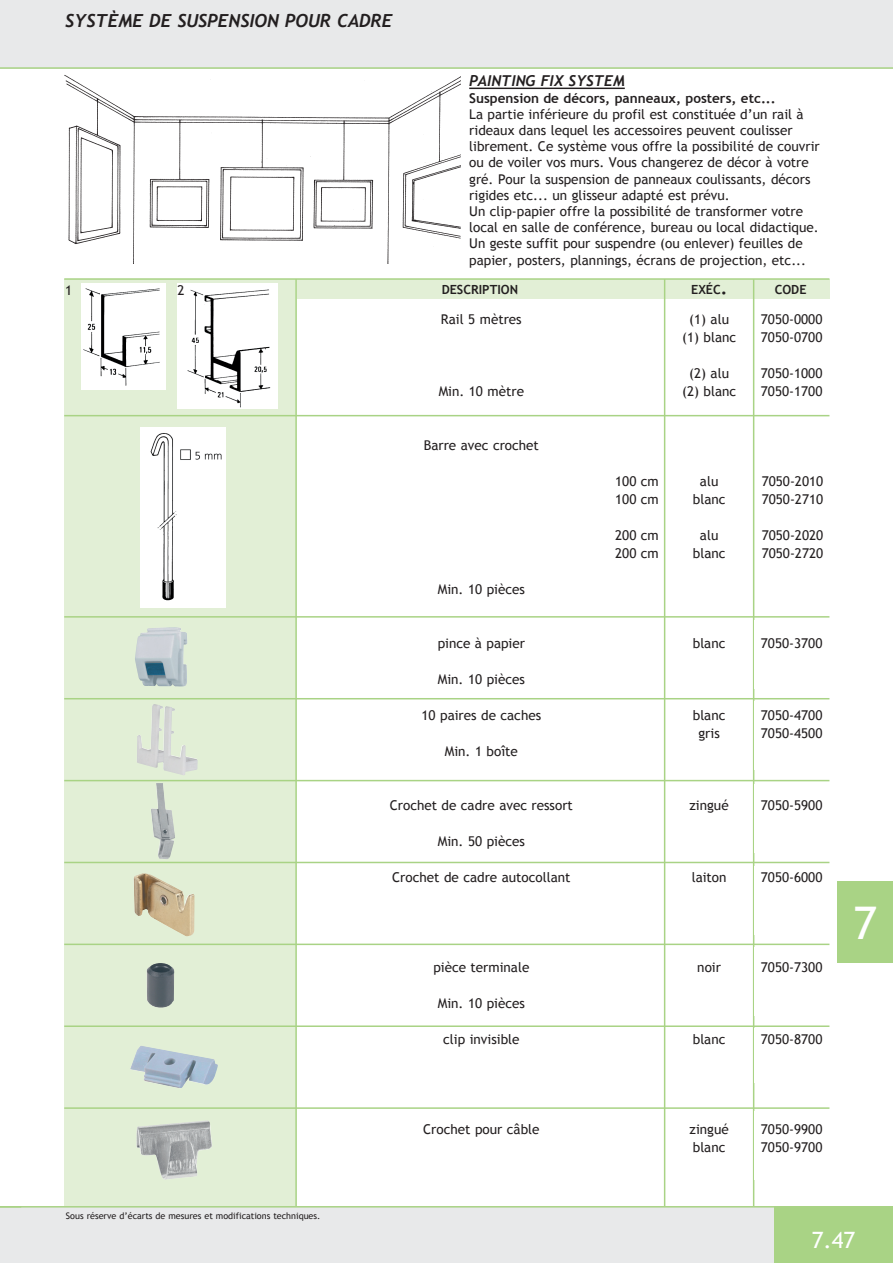
<style>
.page{position:relative;width:893px;height:1263px;background:#fff}
.page>*{position:absolute;margin:0;border:0;box-sizing:border-box;transform-origin:0 0}
.t1{font:45px "Trebuchet MS";color:#fff}
.t2{font:22.5px "Trebuchet MS";color:#fff}
.t3{font:italic 700 18px "Trebuchet";color:#231f20}
.t4{font:italic 700 15px "Trebuchet";color:#231f20}
.t5{font:13.5px/18px "Trebuchet MS";color:#231f20}
.t6{font:700 13.5px "Trebuchet MS";color:#231f20}
.t7{font:700 12.6px "Trebuchet MS";color:#231f20}
.t8{font:9px "Trebuchet MS";color:#231f20}
.s1{font-size:18px}
</style>
<div class="page">
<div style="left:0;top:0;width:893px;height:68px;background:#e8e9ea"></div>
<div style="left:64px;top:279px;width:232px;height:927px;background:#e2efd6"></div>
<div style="left:297px;top:279px;width:532px;height:19px;background:#e2efd6"></div>
<hr style="left:64px;top:278px;width:765px;height:2px;background:#a9d385">
<hr style="left:64px;top:415px;width:765px;height:1px;background:#a9d385">
<hr style="left:64px;top:616px;width:765px;height:2px;background:#a9d385">
<hr style="left:64px;top:698px;width:765px;height:1px;background:#a9d385">
<hr style="left:64px;top:862px;width:765px;height:1px;background:#a9d385">
<hr style="left:64px;top:780px;width:765px;height:1px;background:#a9d385">
<hr style="left:64px;top:943px;width:765px;height:2px;background:#a9d385">
<hr style="left:64px;top:1025px;width:765px;height:2px;background:#a9d385">
<hr style="left:64px;top:1107px;width:765px;height:2px;background:#a9d385">
<hr style="left:469px;top:88px;width:156px;height:1px;background:#231f20">
<hr style="left:664px;top:279px;width:1px;height:928px;background:#a9d385">
<hr style="left:753px;top:279px;width:1px;height:928px;background:#a9d385">
<hr style="left:295px;top:279px;width:2px;height:928px;background:#a9d385">
<img style="left:64px;top:75px;width:396px;height:188px">
<img style="left:82px;top:284px;width:84px;height:106px">
<img style="left:178px;top:284px;width:99px;height:124px">
<img style="left:140px;top:428px;width:85px;height:179px">
<img style="left:136px;top:1120px;width:76px;height:60px">
<img style="left:130px;top:1046px;width:88px;height:42px">
<img style="left:147px;top:963px;width:28px;height:45px">
<img style="left:134px;top:873px;width:61px;height:63px">
<img style="left:151px;top:783px;width:24px;height:76px">
<img style="left:137px;top:704px;width:61px;height:71px">
<img style="left:135px;top:627px;width:52px;height:60px">
<div style="left:0;top:1206px;width:853px;height:57px;background:#e8e9ea"></div>
<div style="left:774px;top:1206px;width:119px;height:57px;background:#a9d385"></div>
<hr style="left:0;top:67px;width:893px;height:2px;background:#a9d385">
<hr style="left:0;top:1206px;width:893px;height:1px;background:#a9d385">
<div style="left:838px;top:881px;width:55px;height:82px;background:#a9d385"></div>
<h3 class="t3" style="left:65px;top:9px;width:329px">SYSTÈME DE SUSPENSION POUR CADRE</h3>
<p class="t5" style="left:65px;top:282px;width:9px">1</p>
<p class="t5" style="left:178px;top:282px;width:9px">2</p>
<p class="t4" style="left:469px;top:72px;width:157px">PAINTING FIX SYSTEM</p>
<p class="t6" style="left:469px;top:89px;width:308px">Suspension de décors, panneaux, posters, etc...</p>
<p class="t5" style="left:469px;top:106px;width:352px;line-height:16.2px">La partie inférieure du profil est constituée d’un rail à rideaux dans lequel les accessoires peuvent coulisser librement. Ce système vous offre la possibilité de couvrir ou de voiler vos murs. Vous changerez de décor à votre gré. Pour la suspension de panneaux coulissants, décors rigides etc... un glisseur adapté est prévu.<br>Un clip-papier offre la possibilité de transformer votre local en salle de conférence, bureau ou local didactique.<br>Un geste suffit pour suspendre (ou enlever) feuilles de papier, posters, plannings, écrans de projection, etc...</p>
<p class="t7" style="left:442px;top:282px;width:78px">DESCRIPTION</p>
<p class="t7" style="left:691px;top:282px;width:38px">EXÉC<span class="s1">.</span></p>
<p class="t5" style="left:441px;top:310px;width:82px">Rail 5 mètres</p>
<p class="t5" style="left:439px;top:382px;width:87px">Min. 10 mètre</p>
<p class="t5" style="left:424px;top:436px;width:117px">Barre avec crochet</p>
<p class="t5" style="left:438px;top:580px;width:89px">Min. 10 pièces</p>
<p class="t5" style="left:682px;top:310px;width:56px;text-align:center">(1) alu (1) blanc</p>
<p class="t5" style="left:682px;top:364px;width:56px;text-align:center">(2) alu (2) blanc</p>
<p class="t5" style="left:615px;top:472px;width:45px">100 cm<br>100 cm</p>
<p class="t5" style="left:615px;top:526px;width:45px">200 cm<br>200 cm</p>
<p class="t5" style="left:693px;top:472px;width:34px;text-align:center">alu blanc</p>
<p class="t5" style="left:693px;top:526px;width:34px;text-align:center">alu blanc</p>
<p class="t7" style="left:775px;top:282px;width:33px">CODE</p>
<p class="t5" style="left:761px;top:310px;width:63px">7050-0000<br>7050-0700</p>
<p class="t5" style="left:761px;top:364px;width:63px">7050-1000<br>7050-1700</p>
<p class="t5" style="left:762px;top:472px;width:63px">7050-2010<br>7050-2710</p>
<p class="t5" style="left:762px;top:526px;width:63px">7050-2020<br>7050-2720</p>
<p class="t5" style="left:438px;top:634px;width:89px">pince à papier</p>
<p class="t5" style="left:693px;top:634px;width:34px">blanc</p>
<p class="t5" style="left:761px;top:634px;width:63px">7050-3700</p>
<p class="t5" style="left:438px;top:670px;width:89px">Min. 10 pièces</p>
<p class="t5" style="left:422px;top:706px;width:121px">10 paires de caches</p>
<p class="t5" style="left:445px;top:742px;width:75px">Min. 1 boîte</p>
<p class="t5" style="left:693px;top:706px;width:34px;text-align:center">blanc gris</p>
<p class="t5" style="left:761px;top:706px;width:63px">7050-4700<br>7050-4500</p>
<p class="t5" style="left:390px;top:796px;width:185px">Crochet de cadre avec ressort</p>
<p class="t5" style="left:690px;top:796px;width:41px">zingué</p>
<p class="t5" style="left:761px;top:796px;width:63px">7050-5900</p>
<p class="t5" style="left:438px;top:832px;width:89px">Min. 50 pièces</p>
<p class="t8" style="left:66px;top:1210px;width:256px">Sous réserve d’écarts de mesures et modifications techniques.</p>
<p class="t5" style="left:392px;top:868px;width:180px">Crochet de cadre autocollant</p>
<p class="t5" style="left:692px;top:868px;width:36px">laiton</p>
<p class="t5" style="left:761px;top:868px;width:63px">7050-6000</p>
<p class="t5" style="left:433px;top:958px;width:98px">pièce terminale</p>
<p class="t5" style="left:697px;top:958px;width:25px">noir</p>
<p class="t5" style="left:761px;top:958px;width:63px">7050-7300</p>
<p class="t5" style="left:438px;top:994px;width:89px">Min. 10 pièces</p>
<p class="t5" style="left:443px;top:1030px;width:78px">clip invisible</p>
<p class="t5" style="left:693px;top:1030px;width:34px">blanc</p>
<p class="t5" style="left:761px;top:1030px;width:63px">7050-8700</p>
<p class="t5" style="left:423px;top:1120px;width:118px">Crochet pour câble</p>
<p class="t5" style="left:690px;top:1120px;width:41px">zingué blanc</p>
<p class="t5" style="left:761px;top:1120px;width:63px">7050-9900<br>7050-9700</p>
<h1 class="t1" style="left:853px;top:896px;width:25px">7</h1>
<h2 class="t2" style="left:812px;top:1227px;width:45px">7.47</h2>
</div>
